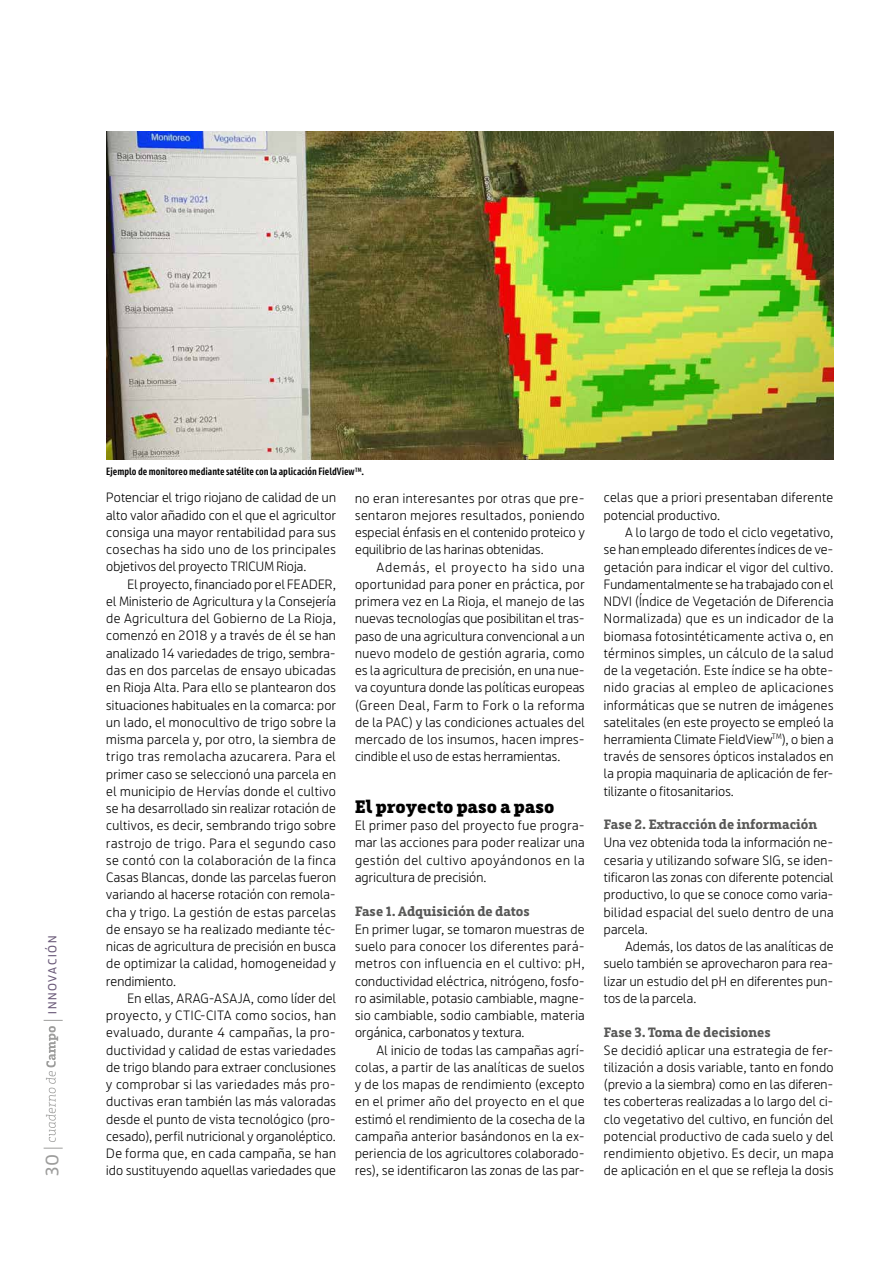
<style>
.page{position:relative;width:893px;height:1263px;background:#fff}
.page>*{position:absolute;margin:0;border:0;box-sizing:border-box;transform-origin:0 0}
.t1{font:900 18px "Riojana Slab";letter-spacing:.01em;color:#000}
.t2{font:18px "Riojana";color:#9d9d9c}
.t3{font:13.5px/17.2px "Riojana";letter-spacing:.02em;color:#000;text-align:justify}
.t4{font:700 13.5px "Riojana Slab";color:#575756}
.t5{font:11.7px "Riojana";letter-spacing:.15em;color:#6a5978}
.t6{font:600 condensed 10.5px "Riojana";color:#000}
</style>
<div class="page">
<svg style="left:44px;top:1148px;width:19px;height:1px"></svg>
<svg style="left:44px;top:1020px;width:19px;height:122px"></svg>
<img style="left:106px;top:132px;width:727px;height:327px">
<p class="t5" style="left:42px;top:1014px;width:80px;rotate:-90deg">INNOVACIÓN</p>
<h1 class="t2" style="left:37px;top:1176px;width:23px;rotate:-90deg">30</h1>
<p class="t6" style="left:106px;top:462px;width:259px">Ejemplo de monitoreo mediante satélite con la aplicación FieldView <sup>TM</sup>.</p>
<p class="t3" style="left:106px;top:487px;width:231px">Potenciar el trigo riojano de calidad de un alto valor añadido con el que el agricultor consiga una mayor rentabilidad para sus cosechas ha sido uno de los principales objetivos del proyecto TRICUM Rioja.</p>
<p class="t3" style="left:106px;top:573px;width:231px;text-indent:21px">El proyecto, financiado por el FEADER, el Ministerio de Agricultura y la Consejería de Agricultura del Gobierno de La Rioja, comenzó en 2018 y a través de él se han analizado 14 variedades de trigo, sembra&shy;das en dos parcelas de ensayo ubicadas en Rioja Alta. Para ello se plantearon dos situaciones habituales en la comarca: por un lado, el monocultivo de trigo sobre la misma parcela y, por otro, la siembra de trigo tras remolacha azucarera. Para el primer caso se seleccionó una parcela en el municipio de Hervías donde el cultivo se ha desarrollado sin realizar rotación de cultivos, es decir, sembrando trigo sobre rastrojo de trigo. Para el segundo caso se contó con la colaboración de la finca Casas Blancas, donde las parcelas fueron variando al hacerse rotación con remola&shy;cha y trigo. La gestión de estas parcelas de ensayo se ha realizado mediante téc&shy;nicas de agricultura de precisión en busca de optimizar la calidad, homogeneidad y rendimiento.</p>
<p class="t3" style="left:106px;top:988px;width:231px;text-indent:21px">En ellas, ARAG-ASAJA, como líder del proyecto, y CTIC-CITA como socios, han evaluado, durante 4 campañas, la pro&shy;ductividad y calidad de estas variedades de trigo blando para extraer conclusiones y comprobar si las variedades más pro&shy;ductivas eran también las más valoradas desde el punto de vista tecnológico (pro&shy;cesado), perfil nutricional y organoléptico.<br>De forma que, en cada campaña, se han ido sustituyendo aquellas variedades que</p>
<p class="t3" style="left:355px;top:487px;width:231px">no eran interesantes por otras que pre&shy;sentaron mejores resultados, poniendo especial énfasis en el contenido proteico y equilibrio de las harinas obtenidas.</p>
<p class="t3" style="left:355px;top:556px;width:231px;text-indent:21px">Además, el proyecto ha sido una oportunidad para poner en práctica, por primera vez en La Rioja, el manejo de las nuevas tecnologías que posibilitan el tras&shy;paso de una agricultura convencional a un nuevo modelo de gestión agraria, como es la agricultura de precisión, en una nue&shy;va coyuntura donde las políticas europeas (Green Deal, Farm to Fork o la reforma de la PAC) y las condiciones actuales del mercado de los insumos, hacen impres&shy;cindible el uso de estas herramientas.</p>
<h1 class="t1" style="left:355px;top:790px;width:201px">El proyecto paso a paso</h1>
<p class="t3" style="left:355px;top:815px;width:231px">El primer paso del proyecto fue progra&shy;mar las acciones para poder realizar una gestión del cultivo apoyándonos en la agricultura de precisión.</p>
<p class="t4" style="left:355px;top:899px;width:176px">Fase 1. Adquisición de datos</p>
<p class="t3" style="left:355px;top:918px;width:231px">En primer lugar, se tomaron muestras de suelo para conocer los diferentes pará&shy;metros con influencia en el cultivo: pH, conductividad eléctrica, nitrógeno, fosfo&shy;ro asimilable, potasio cambiable, magne&shy;sio cambiable, sodio cambiable, materia orgánica, carbonatos y textura.</p>
<p class="t3" style="left:355px;top:1039px;width:231px;text-indent:21px">Al inicio de todas las campañas agrí&shy;colas, a partir de las analíticas de suelos y de los mapas de rendimiento (excepto en el primer año del proyecto en el que estimó el rendimiento de la cosecha de la campaña anterior basándonos en la ex&shy;periencia de los agricultores colaborado&shy;res), se identificaron las zonas de las par-</p>
<p class="t3" style="left:604px;top:487px;width:231px">celas que a priori presentaban diferente potencial productivo.</p>
<p class="t3" style="left:604px;top:522px;width:231px;text-indent:21px">A lo largo de todo el ciclo vegetativo, se han empleado diferentes índices de ve&shy;getación para indicar el vigor del cultivo.<br>Fundamentalmente se ha trabajado con el NDVI (Índice de Vegetación de Diferencia Normalizada) que es un indicador de la biomasa fotosintéticamente activa o, en términos simples, un cálculo de la salud de la vegetación. Este índice se ha obte&shy;nido gracias al empleo de aplicaciones informáticas que se nutren de imágenes satelitales (en este proyecto se empleó la herramienta Climate FieldView<sup>TM</sup>), o bien a través de sensores ópticos instalados en la propia maquinaria de aplicación de fer&shy;tilizante o fitosanitarios.</p>
<p class="t4" style="left:604px;top:813px;width:215px">Fase 2. Extracción de información</p>
<p class="t3" style="left:604px;top:832px;width:231px">Una vez obtenida toda la información ne&shy;cesaria y utilizando sofware SIG, se iden&shy;tificaron las zonas con diferente potencial productivo, lo que se conoce como varia&shy;bilidad espacial del suelo dentro de una parcela.</p>
<p class="t3" style="left:604px;top:936px;width:231px;text-indent:21px">Además, los datos de las analíticas de suelo también se aprovecharon para rea&shy;lizar un estudio del pH en diferentes pun&shy;tos de la parcela.</p>
<p class="t4" style="left:604px;top:1020px;width:168px">Fase 3. Toma de decisiones</p>
<p class="t3" style="left:604px;top:1039px;width:231px">Se decidió aplicar una estrategia de fer&shy;tilización a dosis variable, tanto en fondo (previo a la siembra) como en las diferen&shy;tes coberteras realizadas a lo largo del ci&shy;clo vegetativo del cultivo, en función del potencial productivo de cada suelo y del rendimiento objetivo. Es decir, un mapa de aplicación en el que se refleja la dosis</p>
</div>
